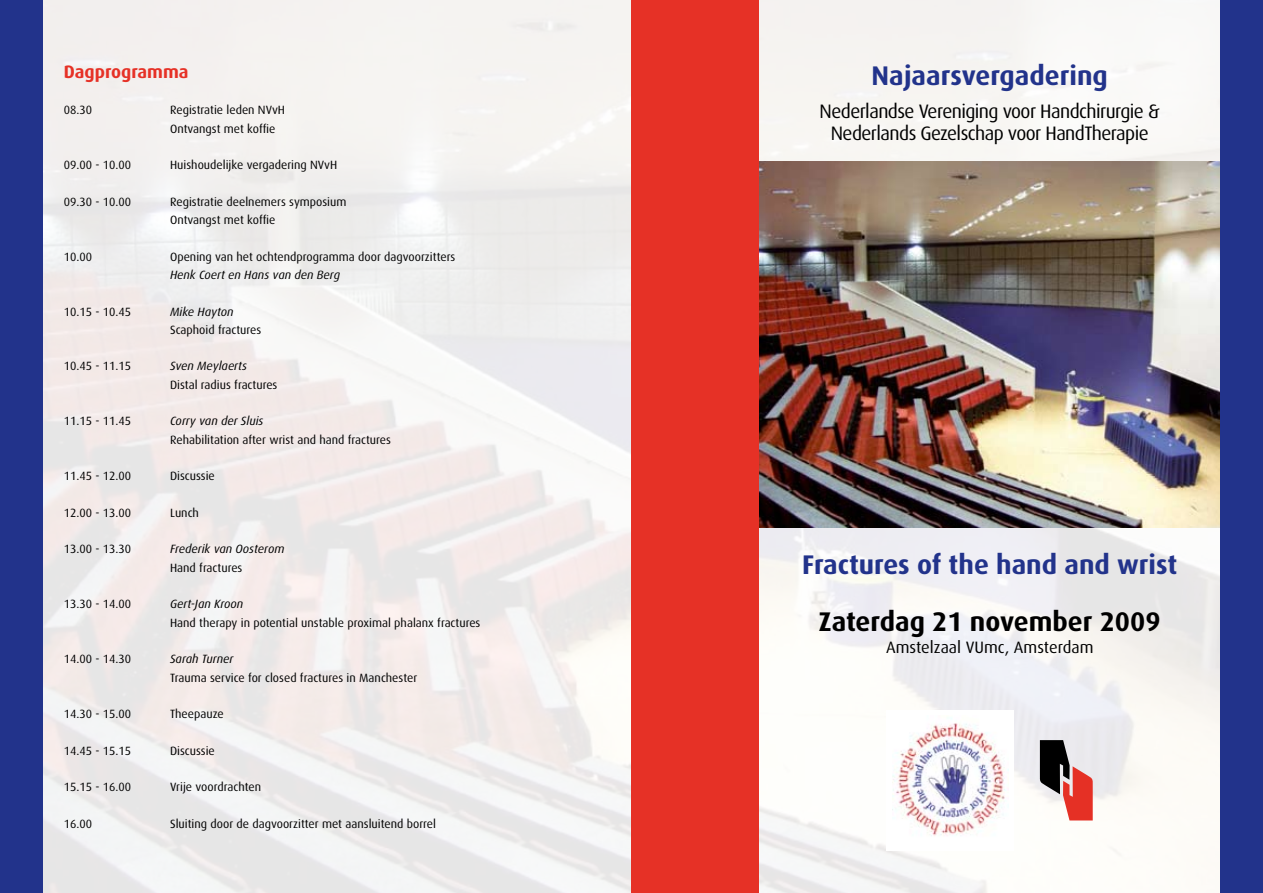
<style>
.page{position:relative;width:1263px;height:893px;background:#fff}
.page>*{position:absolute;margin:0;border:0;box-sizing:border-box;transform-origin:0 0}
.t1{font:700 27px "Dax";color:#22338b}
.t2{font:700 27px "Dax";color:#000}
.t3{font:19.5px/22.5px "Dax";letter-spacing:-.03em;color:#000;text-align:center}
.t4{font:700 18px "Dax";color:#e63126}
.t5{font:16.5px "Dax";color:#000}
.t6{font:12px/18.3px "Dax";color:#000}
.t7{font:italic 12px "Dax";color:#000}
</style>
<div class="page">
<img style="left:43px;top:0;width:1177px;height:893px">
<img style="left:759px;top:162px;width:461px;height:365px">
<div style="left:0;top:0;width:43px;height:893px;background:#22338b"></div>
<div style="left:1220px;top:0;width:43px;height:893px;background:#22338b"></div>
<div style="left:631px;top:0;width:128px;height:893px;background:#e63126"></div>
<div style="left:886px;top:710px;width:128px;height:140px;background:#fff"></div>
<img style="left:892px;top:718px;width:114px;height:118px">
<svg style="left:1039px;top:740px;width:54px;height:80px"></svg>
<h3 class="t4" style="left:64px;top:61px;width:126px">Dagprogramma</h3>
<p class="t6" style="left:64px;top:101px;width:30px">08.30</p>
<p class="t6" style="left:170px;top:101px;width:117px">Registratie leden NVvH<br>Ontvangst met koffie</p>
<p class="t6" style="left:64px;top:156px;width:69px">09.00 - 10.00</p>
<p class="t6" style="left:170px;top:156px;width:169px">Huishoudelijke vergadering NVvH</p>
<p class="t6" style="left:64px;top:193px;width:69px">09.30 - 10.00</p>
<p class="t6" style="left:170px;top:193px;width:178px">Registratie deelnemers symposium<br>Ontvangst met koffie</p>
<p class="t6" style="left:64px;top:247px;width:30px">10.00</p>
<p class="t6" style="left:170px;top:247px;width:287px">Opening van het ochtendprogramma door dagvoorzitters</p>
<p class="t7" style="left:170px;top:268px;width:171px">Henk Coert en Hans van den Berg</p>
<p class="t6" style="left:64px;top:302px;width:69px">10.15 - 10.45</p>
<p class="t7" style="left:170px;top:305px;width:65px">Mike Hayton</p>
<p class="t6" style="left:170px;top:321px;width:93px">Scaphoid fractures</p>
<p class="t6" style="left:64px;top:357px;width:69px">10.45 - 11.15</p>
<p class="t7" style="left:170px;top:360px;width:78px">Sven Meylaerts</p>
<p class="t6" style="left:170px;top:376px;width:109px">Distal radius fractures</p>
<p class="t6" style="left:64px;top:412px;width:69px">11.15 - 11.45</p>
<p class="t7" style="left:170px;top:415px;width:95px">Corry van der Sluis</p>
<p class="t6" style="left:170px;top:430px;width:222px">Rehabilitation after wrist and hand fractures</p>
<p class="t6" style="left:64px;top:467px;width:69px">11.45 - 12.00</p>
<p class="t6" style="left:170px;top:467px;width:46px">Discussie</p>
<p class="t6" style="left:64px;top:504px;width:69px">12.00 - 13.00</p>
<p class="t6" style="left:170px;top:504px;width:30px">Lunch</p>
<p class="t6" style="left:64px;top:540px;width:69px">13.00 - 13.30</p>
<p class="t7" style="left:170px;top:543px;width:116px">Frederik van Oosterom</p>
<p class="t6" style="left:170px;top:559px;width:74px">Hand fractures</p>
<p class="t6" style="left:64px;top:595px;width:69px">13.30 - 14.00</p>
<p class="t7" style="left:170px;top:598px;width:75px">Gert-Jan Kroon</p>
<p class="t6" style="left:170px;top:613px;width:312px">Hand therapy in potential unstable proximal phalanx fractures</p>
<p class="t6" style="left:64px;top:650px;width:69px">14.00 - 14.30</p>
<p class="t7" style="left:170px;top:652px;width:65px">Sarah Turner</p>
<p class="t6" style="left:170px;top:668px;width:249px">Trauma service for closed fractures in Manchester</p>
<p class="t6" style="left:64px;top:705px;width:69px">14.30 - 15.00</p>
<p class="t6" style="left:170px;top:705px;width:55px">Theepauze</p>
<p class="t6" style="left:64px;top:742px;width:69px">14.45 - 15.15</p>
<p class="t6" style="left:170px;top:742px;width:46px">Discussie</p>
<p class="t6" style="left:64px;top:778px;width:69px">15.15 - 16.00</p>
<p class="t6" style="left:170px;top:778px;width:93px">Vrije voordrachten</p>
<p class="t6" style="left:64px;top:815px;width:30px">16.00</p>
<p class="t6" style="left:170px;top:815px;width:267px">Sluiting door de dagvoorzitter met aansluitend borrel</p>
<h1 class="t1" style="left:872px;top:60px;width:238px">Najaarsvergadering</h1>
<h2 class="t3" style="left:820px;top:100px;width:342px">Nederlandse Vereniging voor Handchirurgie &amp;<br>Nederlands Gezelschap voor HandTherapie</h2>
<h1 class="t1" style="left:802px;top:549px;width:377px">Fractures of the hand and wrist</h1>
<h1 class="t2" style="left:819px;top:606px;width:343px">Zaterdag 21 november 2009</h1>
<h3 class="t5" style="left:886px;top:638px;width:209px">Amstelzaal VUmc, Amsterdam</h3>
</div>
